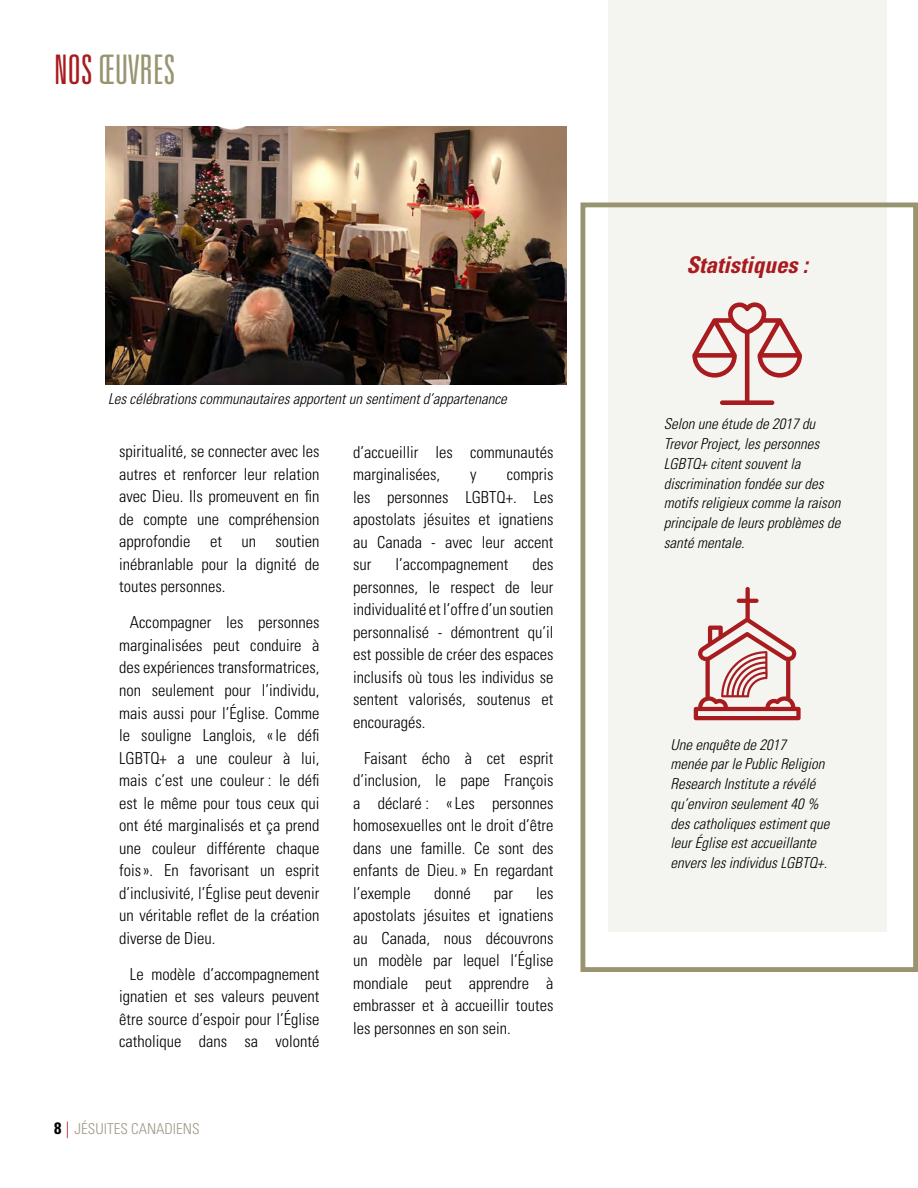
<style>
.page{position:relative;width:918px;height:1188px;background:#fff}
.page>*{position:absolute;margin:0;border:0;box-sizing:border-box;transform-origin:0 0}
.t1{font:300 ultra-condensed 40.8px "Univers LT Std";color:#989470}
.t2{font:italic 700 condensed 23.1px "Univers LT Std";color:#a81b1f}
.t3{font:300 condensed 16.5px/22.5px "Univers LT Std";color:#000;text-align:justify}
.t4{font:italic 300 condensed 15px/19.8px "Univers LT Std";color:#000}
.t5{font:300 condensed 15px "Univers LT Std";color:#a2988a}
.s1{color:#a81b1f}
.s2{font-weight:700;font-size:16.5px;color:#000}
.s3{font-size:16.5px;color:#a81b1f}
</style>
<div class="page">
<div style="left:608px;top:0;width:278px;height:932px;background:#f4f4f0"></div>
<div style="left:581px;top:202px;width:337px;height:770px;border:5px solid #989470"></div>
<svg style="left:692px;top:302px;width:110px;height:103px"></svg>
<svg style="left:694px;top:587px;width:107px;height:133px"></svg>
<img style="left:106px;top:126px;width:461px;height:258px">
<h1 class="t1" style="left:54px;top:48px;width:123px"><span class="s1">NOS</span> ŒUVRES</h1>
<p class="t4" style="left:108px;top:389px;width:400px">Les célébrations communautaires apportent un sentiment d’appartenance</p>
<p class="t3" style="left:119px;top:440px;width:202px">spiritualité, se connecter avec les autres et renforcer leur relation avec Dieu. Ils promeuvent en fin de compte une compréhension approfondie et un soutien inébranlable pour la dignité de toutes personnes.</p>
<p class="t3" style="left:119px;top:611px;width:202px;text-indent:11px">Accompagner les personnes marginalisées peut conduire à des expériences transformatrices, non seulement pour l’individu, mais aussi pour l’Église. Comme le souligne Langlois, «le défi LGBTQ+ a une couleur à lui, mais c’est une couleur : le défi est le même pour tous ceux qui ont été marginalisés et ça prend une couleur différente chaque fois». En favorisant un esprit d’inclusivité, l’Église peut devenir un véritable reflet de la création diverse de Dieu.</p>
<p class="t3" style="left:119px;top:963px;width:202px;text-indent:11px">Le modèle d’accompagnement ignatien et ses valeurs peuvent être source d’espoir pour l’Église catholique dans sa volonté</p>
<p class="t5" style="left:54px;top:1120px;width:147px"><span class="s2">8</span> <span class="s3">|</span> JÉSUITES CANADIENS</p>
<p class="t3" style="left:353px;top:441px;width:202px">d’accueillir les communautés marginalisées,</p>
<p class="t3" style="left:353px;top:463px;width:202px;text-indent:154px">compris les personnes LGBTQ+. Les apostolats jésuites et ignatiens au Canada - avec leur accent sur</p>
<p class="t3" style="left:470px;top:463px;width:8px">y</p>
<p class="t3" style="left:353px;top:553px;width:202px;text-indent:179px">des personnes, le respect de leur individualité et l’offre d’un soutien personnalisé - démontrent qu’il est possible de créer des espaces inclusifs où tous les individus se sentent valorisés, soutenus et encouragés.</p>
<p class="t3" style="left:353px;top:747px;width:202px;text-indent:11px">Faisant écho à cet esprit d’inclusion, le pape François a déclaré : «Les personnes homosexuelles ont le droit d’être dans une famille. Ce sont des enfants de Dieu.» En regardant l’exemple</p>
<p class="t3" style="left:396px;top:553px;width:114px">l’accompagnement</p>
<p class="t3" style="left:353px;top:882px;width:202px;text-indent:183px">les apostolats jésuites et ignatiens au Canada, nous découvrons un modèle par lequel l’Église mondiale peut apprendre à embrasser et à accueillir toutes les personnes en son sein.</p>
<p class="t3" style="left:434px;top:882px;width:38px">donné</p>
<p class="t3" style="left:494px;top:882px;width:21px">par</p>
<h2 class="t2" style="left:686px;top:251px;width:123px">Statistiques :</h2>
<p class="t4" style="left:664px;top:414px;width:178px">Selon une étude de 2017 du<br>Trevor Project, les personnes<br>LGBTQ+ citent souvent la discrimination fondée sur des motifs religieux comme la raison principale de leurs problèmes de santé mentale.</p>
<p class="t4" style="left:671px;top:735px;width:161px">Une enquête de 2017<br>menée par le Public Religion<br>Research Institute a révélé qu’environ seulement 40 % des catholiques estiment que leur Église est accueillante envers les individus LGBTQ+.</p>
</div>
